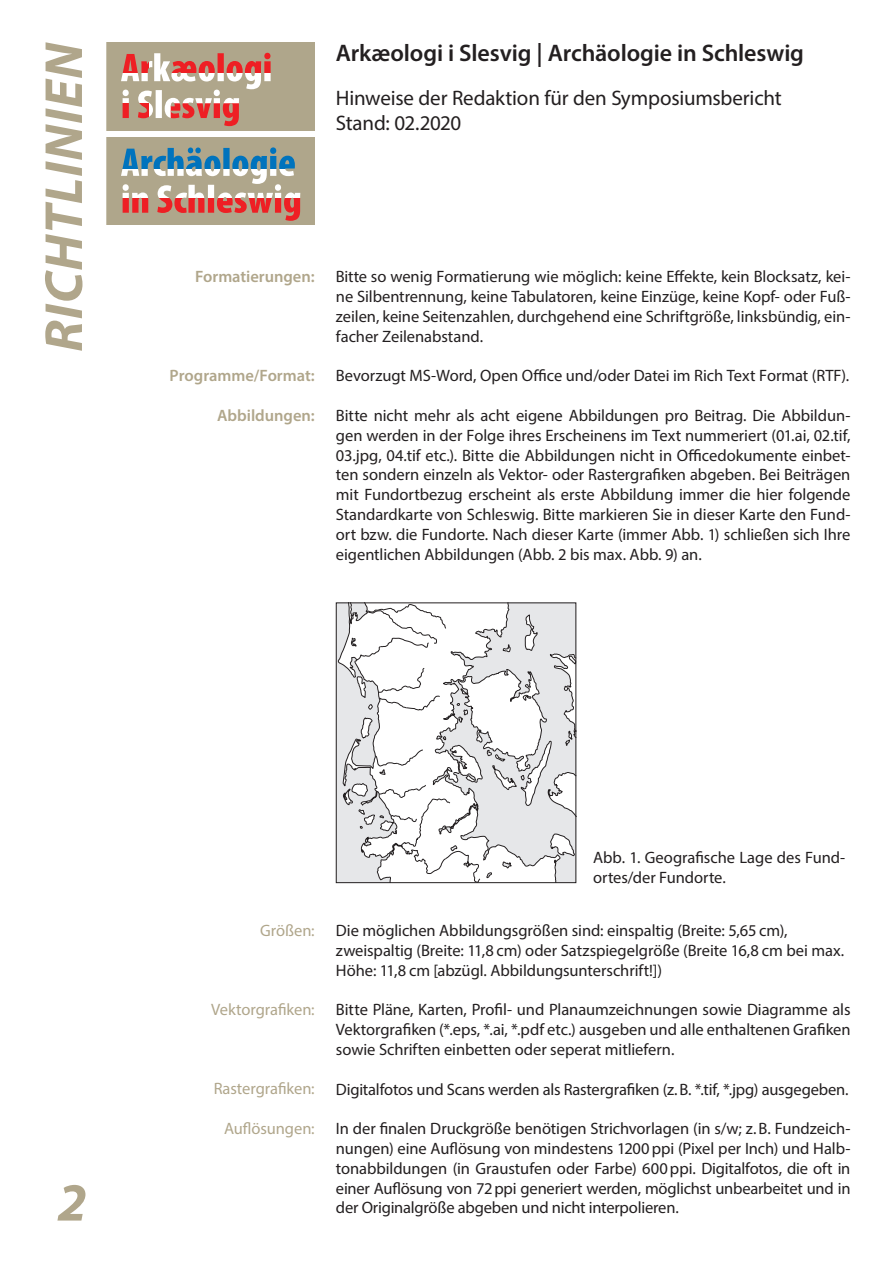
<style>
.page{position:relative;width:893px;height:1263px;background:#fff}
.page>*{position:absolute;margin:0;border:0;box-sizing:border-box;transform-origin:0 0}
.t1{font:italic 700 54px "Myriad Pro";color:#b0a68b}
.t2{font:600 24px "Myriad Pro";letter-spacing:-.005em;color:#231f20}
.t3{font:21px/25.2px "Myriad Pro";letter-spacing:-.01em;color:#231f20}
.t4{font:16.5px/19.8px "Myriad Pro";letter-spacing:-.005em;color:#231f20;text-align:justify}
.t5{font:16.5px "Myriad Pro";color:#b0a68b}
.t6{font:600 16.5px "Myriad Pro";color:#b0a68b}
</style>
<div class="page">
<svg style="left:106px;top:43px;width:209px;height:87px;background:#be9f8b"></svg>
<svg style="left:106px;top:137px;width:209px;height:88px;background:#ab9d90"></svg>
<svg style="left:338px;top:604px;width:236px;height:277px"></svg>
<div style="left:336px;top:602px;width:240px;height:281px;border:1px solid #231f20"></div>
<h1 class="t1" style="left:29px;top:352px;width:311px;rotate:-90deg">RICHTLINIEN</h1>
<h2 class="t2" style="left:336px;top:37px;width:470px">Arkæologi i Slesvig | Archäologie in Schleswig</h2>
<p class="t3" style="left:336px;top:85px;width:447px">Hinweise der Redaktion für den Symposiumsbericht<br>Stand: 02.2020</p>
<p class="t4" style="left:336px;top:267px;width:516px">Bitte so wenig Formatierung wie möglich: keine Effekte, kein Blocksatz, kei&shy;ne Silbentrennung, keine Tabulatoren, keine Einzüge, keine Kopf- oder Fuß&shy;zeilen, keine Seitenzahlen, durchgehend eine Schriftgröße, linksbündig, ein&shy;facher Zeilenabstand.</p>
<p class="t4" style="left:336px;top:366px;width:515px">Bevorzugt MS-Word, Open Office und/oder Datei im Rich Text Format (RTF).</p>
<p class="t4" style="left:336px;top:405px;width:516px">Bitte nicht mehr als acht eigene Abbildungen pro Beitrag. Die Abbildun&shy;gen werden in der Folge ihres Erscheinens im Text nummeriert (01.ai, 02.tif, 03.jpg, 04.tif etc.). Bitte die Abbildungen nicht in Officedokumente einbet&shy;ten sondern einzeln als Vektor- oder Rastergrafiken abgeben. Bei Beiträgen mit Fundortbezug erscheint als erste Abbildung immer die hier folgende Standardkarte von Schleswig. Bitte markieren Sie in dieser Karte den Fund&shy;ort bzw. die Fundorte. Nach dieser Karte (immer Abb. 1) schließen sich Ihre eigentlichen Abbildungen (Abb. 2 bis max. Abb. 9) an.</p>
<p class="t6" style="left:195px;top:266px;width:121px">Formatierungen:</p>
<p class="t6" style="left:170px;top:365px;width:147px">Programme/Format:</p>
<p class="t6" style="left:217px;top:405px;width:99px">Abbildungen:</p>
<h1 class="t1" style="left:58px;top:1167px;width:31px">2</h1>
<p class="t5" style="left:260px;top:920px;width:56px">Größen:</p>
<p class="t5" style="left:211px;top:999px;width:105px">Vektorgrafiken:</p>
<p class="t5" style="left:214px;top:1078px;width:102px">Rastergrafiken:</p>
<p class="t5" style="left:224px;top:1118px;width:92px">Auflösungen:</p>
<p class="t4" style="left:593px;top:847px;width:254px">Abb. 1. Geografische Lage des Fund&shy;ortes/der Fundorte.</p>
<p class="t4" style="left:336px;top:920px;width:510px;text-align:left">Die möglichen Abbildungsgrößen sind: einspaltig (Breite: 5,65 cm), zweispaltig (Breite: 11,8 cm) oder Satzspiegelgröße (Breite 16,8 cm bei max.<br>Höhe: 11,8 cm [abzügl. Abbildungsunterschrift!])</p>
<p class="t4" style="left:336px;top:999px;width:516px">Bitte Pläne, Karten, Profil- und Planaumzeichnungen sowie Diagramme als Vektorgrafiken (*.eps, *.ai, *.pdf etc.) ausgeben und alle enthaltenen Grafiken sowie Schriften einbetten oder seperat mitliefern.</p>
<p class="t4" style="left:336px;top:1079px;width:514px">Digitalfotos und Scans werden als Rastergrafiken (z.B. *.tif, *.jpg) ausgegeben.</p>
<p class="t4" style="left:336px;top:1118px;width:516px">In der finalen Druckgröße benötigen Strichvorlagen (in s/w; z.B. Fundzeich&shy;nungen) eine Auflösung von mindestens 1200ppi (Pixel per Inch) und Halb&shy;tonabbildungen (in Graustufen oder Farbe) 600ppi. Digitalfotos, die oft in einer Auflösung von 72ppi generiert werden, möglichst unbearbeitet und in der Originalgröße abgeben und nicht interpolieren.</p>
</div>
